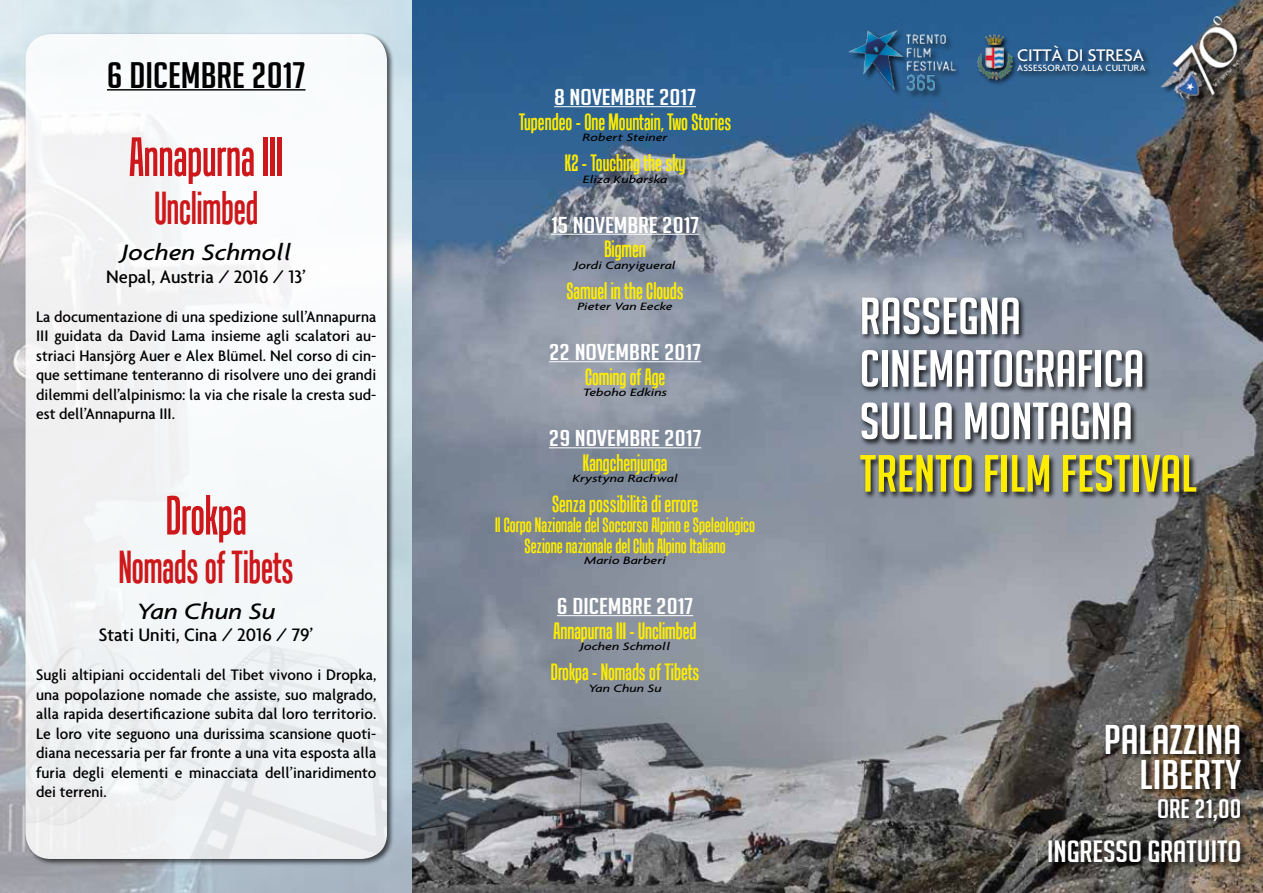
<style>
.page{position:relative;width:1263px;height:893px;background:#fff}
.page>*{position:absolute;margin:0;border:0;box-sizing:border-box;transform-origin:0 0}
.t1{font:54px "Tandelle";color:#cd171a}
.t2{font:51px/52.5px "Big Noodle Titling";color:#fff;scale:1.08 1}
.t3{font:51px "Big Noodle Titling";color:#ffed00;scale:1.08 1}
.t4{font:45px "Tandelle";color:#cd171a}
.t5{font:40.5px/35.1px "Big Noodle Titling";color:#fff;text-align:right;scale:1.15 1}
.t6{font:36px "Big Noodle Titling";color:#000;scale:1.15 1}
.t7{font:30px "Big Noodle Titling";color:#fff;scale:1.15 1}
.t8{font:26.25px "Big Noodle Titling";color:#fff;scale:1.15 1}
.t9{font:italic 500 24px "Agenda";color:#000;scale:1.15 1}
.t10{font:23.1px "Tandelle";color:#ffed00;scale:1.1 1}
.t11{font:22.35px "Big Noodle Titling";color:#fff;scale:1.27 1}
.t12{font:20.1px/20.1px "Tandelle";color:#ffed00;text-align:center;scale:1.1 1}
.t13{font:500 condensed 19.5px "Agenda";color:#000;scale:1.15 1}
.t14{font:500 18.3px "Agenda";color:#fff}
.t15{font:500 condensed 16.5px/19.5px "Agenda";color:#000;text-align:justify;scale:1.15 1}
.t16{font:italic 500 11.55px "Agenda";color:#000;scale:1.27 1}
.t17{font:500 9.75px "Agenda";letter-spacing:.02em;color:#fff}
</style>
<div class="page">
<img style="left:0;top:0;width:1263px;height:893px">
<div style="left:849px;top:30px;width:114px;height:69px;background:#000;opacity:.7"></div>
<img style="left:848px;top:28px;width:109px;height:64px">
<div style="left:1161px;top:15px;width:92px;height:91px;background:#000;opacity:.7"></div>
<img style="left:1160px;top:15px;width:88px;height:85px">
<svg style="left:975px;top:33px;width:43px;height:54px"></svg>
<img style="left:975px;top:33px;width:39px;height:47px">
<div style="left:1016px;top:44px;width:136px;height:35px;background:#000;opacity:.7"></div>
<div style="left:1046px;top:723px;width:202px;height:147px;background:#000;opacity:.8"></div>
<div style="left:859px;top:296px;width:345px;height:203px;background:#000;opacity:.8"></div>
<div style="left:24px;top:32px;width:370px;height:835px;background:#000;opacity:.75"></div>
<div style="left:26px;top:34px;width:361px;height:825px;background:#f4f7f8;border-radius:26px"></div>
<hr style="left:107px;top:89px;width:198px;height:2px;background:#000">
<hr style="left:554px;top:106px;width:142px;height:1px;background:#fff">
<hr style="left:551px;top:234px;width:148px;height:1px;background:#fff">
<hr style="left:549px;top:361px;width:152px;height:1px;background:#fff">
<hr style="left:549px;top:447px;width:152px;height:1px;background:#fff">
<hr style="left:557px;top:615px;width:136px;height:1px;background:#fff">
<h3 class="t6" style="left:107px;top:55px;width:174px">6 DICEMBRE 2017</h3>
<h1 class="t1" style="left:129px;top:126px;width:155px">Annapurna III</h1>
<h3 class="t4" style="left:154px;top:182px;width:105px">Unclimbed</h3>
<h3 class="t9" style="left:121px;top:238px;width:150px">Jochen Schmoll</h3>
<p class="t13" style="left:106px;top:265px;width:175px">Nepal, Austria / 2016 / 13’</p>
<p class="t15" style="left:36px;top:306px;width:297px">La documentazione di una spedizione sull’Annapurna III guidata da David Lama insieme agli scalatori au&shy;striaci Hansjörg Auer e Alex Blümel. Nel corso di cin&shy;que settimane tenteranno di risolvere uno dei grandi dilemmi dell’alpinismo: la via che risale la cresta sud&shy;est dell’Annapurna III.</p>
<h1 class="t1" style="left:166px;top:485px;width:82px">Drokpa</h1>
<h3 class="t4" style="left:119px;top:541px;width:177px">Nomads of Tibets</h3>
<h3 class="t9" style="left:137px;top:596px;width:122px">Yan Chun Su</h3>
<p class="t13" style="left:99px;top:623px;width:188px">Stati Uniti, Cina / 2016 / 79’</p>
<p class="t15" style="left:36px;top:665px;width:297px">Sugli altipiani occidentali del Tibet vivono i Dropka, una popolazione nomade che assiste, suo malgrado, alla rapida desertificazione subita dal loro territorio.<br>Le loro vite seguono una durissima scansione quoti&shy;diana necessaria per far fronte a una vita esposta alla furia degli elementi e minacciata dell’inaridimento dei terreni.</p>
<h3 class="t11" style="left:554px;top:85px;width:113px">8 NOVEMBRE 2017</h3>
<h3 class="t10" style="left:519px;top:108px;width:195px">Tupendeo - One Mountain, Two Stories</h3>
<p class="t16" style="left:582px;top:130px;width:69px">Robert Steiner</p>
<h3 class="t10" style="left:565px;top:150px;width:111px">K2 - Touching the sky</h3>
<p class="t16" style="left:583px;top:172px;width:68px">Eliza Kubarska</p>
<h3 class="t11" style="left:551px;top:213px;width:118px">15 NOVEMBRE 2017</h3>
<h3 class="t10" style="left:604px;top:236px;width:39px">Bigmen</h3>
<p class="t16" style="left:574px;top:258px;width:81px">Jordi Canyigueral</p>
<h3 class="t10" style="left:566px;top:277px;width:108px">Samuel in the Clouds</h3>
<p class="t16" style="left:577px;top:299px;width:77px">Pieter Van Eecke</p>
<h3 class="t11" style="left:549px;top:340px;width:121px">22 NOVEMBRE 2017</h3>
<h3 class="t10" style="left:585px;top:363px;width:74px">Coming of Age</h3>
<p class="t16" style="left:583px;top:386px;width:68px">Teboho Edkins</p>
<h3 class="t11" style="left:549px;top:426px;width:121px">29 NOVEMBRE 2017</h3>
<h3 class="t10" style="left:583px;top:449px;width:78px">Kangchenjunga</h3>
<p class="t16" style="left:572px;top:472px;width:85px">Krystyna Rachwal</p>
<h3 class="t10" style="left:552px;top:491px;width:134px">Senza possibilità di errore</h3>
<p class="t12" style="left:495px;top:515px;width:238px">Il Corpo Nazionale del Soccorso Alpino e Speleologico<br>Sezione nazionale del Club Alpino Italiano</p>
<p class="t16" style="left:584px;top:553px;width:66px">Mario Barberi</p>
<h3 class="t11" style="left:557px;top:594px;width:109px">6 DICEMBRE 2017</h3>
<h3 class="t10" style="left:554px;top:617px;width:131px">Annapurna III - Unclimbed</h3>
<p class="t16" style="left:580px;top:639px;width:72px">Jochen Schmoll</p>
<h3 class="t10" style="left:551px;top:659px;width:137px">Drokpa - Nomads of Tibets</h3>
<p class="t16" style="left:588px;top:681px;width:59px">Yan Chun Su</p>
<p class="t14" style="left:1017px;top:44px;width:128px">CITTÀ DI STRESA</p>
<p class="t17" style="left:1017px;top:62px;width:130px">ASSESSORATO ALLA CULTURA</p>
<h2 class="t2" style="left:860px;top:290px;width:265px">RASSEGNA<br>CINEMATOGRAFICA<br>SULLA MONTAGNA</h2>
<h2 class="t3" style="left:860px;top:446px;width:314px">TRENTO FILM FESTIVAL</h2>
<h3 class="t5" style="left:1104px;top:722px;width:121px">PALAZZINA<br>LIBERTY</h3>
<h3 class="t8" style="left:1157px;top:794px;width:75px">ORE 21,00</h3>
<h3 class="t7" style="left:1047px;top:835px;width:170px">INGRESSO GRATUITO</h3>
</div>
